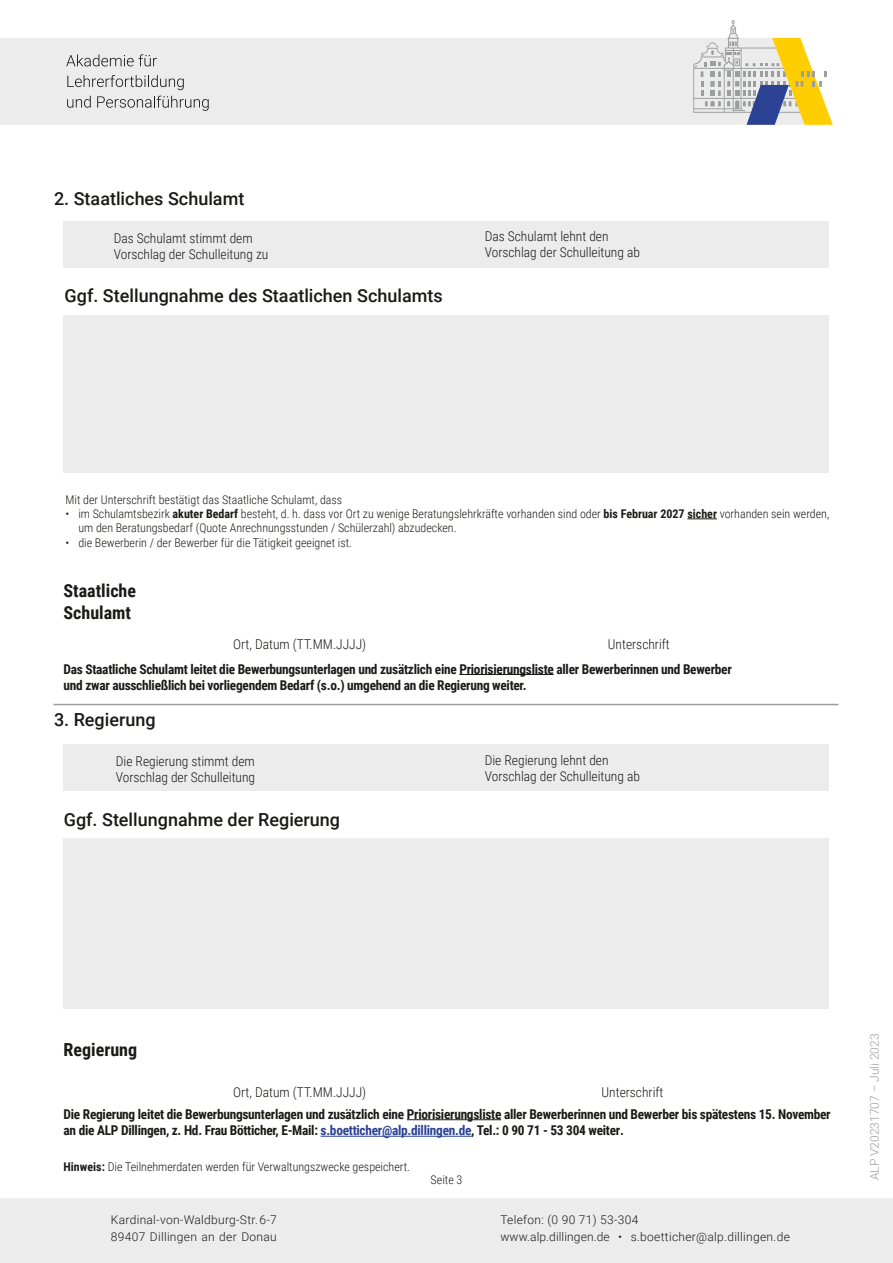
<style>
.page{position:relative;width:893px;height:1263px;background:#fff}
.page>*{position:absolute;margin:0;border:0;box-sizing:border-box;transform-origin:0 0}
.t1{font:500 18px "Roboto";color:#1a1a18}
.t2{font:700 18px/21.6px "Roboto Condensed";color:#1a1a18}
.t3{font:700 13.5px/16.5px "Roboto Condensed";letter-spacing:-.02em;color:#1a1a18}
.t4{font:300 13.5px/16.2px "Roboto Condensed";color:#1a1a18}
.t5{font:300 12px/14.4px "Roboto Condensed";color:#1a1a18}
.t6{font:300 12px/16.5px "Roboto";letter-spacing:.025em;color:#1a1a18}
.t7{font:300 12px "Roboto";color:#9c9d9d}
.s1{font-weight:700}
.s2{color:#2a4194}
</style>
<div class="page">
<div style="left:0;top:1198px;width:893px;height:65px;background:#ececed"></div>
<div style="left:0;top:38px;width:692px;height:87px;background:#ececed"></div>
<svg style="left:66px;top:54px;width:91px;height:12px"></svg>
<svg style="left:67px;top:75px;width:117px;height:15px;background:#c8c8c9"></svg>
<svg style="left:67px;top:96px;width:24px;height:12px"></svg>
<svg style="left:97px;top:96px;width:112px;height:15px;background:#c9c9c9"></svg>
<svg style="left:692px;top:20px;width:141px;height:105px"></svg>
<hr style="left:54px;top:704px;width:784px;height:1px;background:#9c9d9d">
<hr style="left:407px;top:1119px;width:94px;height:1px;background:#1a1a18">
<hr style="left:321px;top:1136px;width:150px;height:1px;background:#2a4194">
<hr style="left:459px;top:674px;width:95px;height:1px;background:#1a1a18">
<div style="left:64px;top:839px;width:765px;height:170px;background:#ececed"></div>
<div style="left:64px;top:315px;width:765px;height:157px;background:#ececed"></div>
<div style="left:64px;top:744px;width:765px;height:47px;background:#ececed"></div>
<div style="left:64px;top:221px;width:765px;height:47px;background:#ececed"></div>
<hr style="left:687px;top:518px;width:30px;height:1px;background:#1a1a18">
<h1 class="t1" style="left:54px;top:186px;width:192px">2. Staatliches Schulamt</h1>
<p class="t4" style="left:114px;top:229px;width:156px">Das Schulamt stimmt dem<br>Vorschlag der Schulleitung zu</p>
<p class="t4" style="left:485px;top:227px;width:157px">Das Schulamt lehnt den<br>Vorschlag der Schulleitung ab</p>
<h1 class="t1" style="left:65px;top:283px;width:380px">Ggf. Stellungnahme des Staatlichen Schulamts</h1>
<p class="t5" style="left:66px;top:492px;width:278px">Mit der Unterschrift bestätigt das Staatliche Schulamt, dass</p>
<p class="t5" style="left:78px;top:506px;width:752px;text-indent:-13px">• im Schulamtsbezirk <span class="s1">akuter Bedarf</span> besteht, d. h. dass vor Ort zu wenige Beratungslehrkräfte vorhanden sind oder <span class="s1">bis Februar 2027 sicher</span> vorhanden sein werden, um den Beratungsbedarf (Quote Anrechnungsstunden / Schülerzahl) abzudecken.</p>
<p class="t5" style="left:66px;top:535px;width:288px">• die Bewerberin / der Bewerber für die Tätigkeit geeignet ist.</p>
<h1 class="t2" style="left:64px;top:579px;width:74px">Staatliche<br>Schulamt</h1>
<p class="t4" style="left:233px;top:636px;width:135px">Ort, Datum (TT.MM.JJJJ)</p>
<p class="t4" style="left:608px;top:636px;width:63px">Unterschrift</p>
<p class="t3" style="left:64px;top:660px;width:670px">Das Staatliche Schulamt leitet die Bewerbungsunterlagen und zusätzlich eine Priorisierungsliste aller Bewerberinnen und Bewerber und zwar ausschließlich bei vorliegendem Bedarf (s.o.) umgehend an die Regierung weiter.</p>
<h1 class="t1" style="left:54px;top:707px;width:103px">3. Regierung</h1>
<p class="t4" style="left:116px;top:752px;width:141px">Die Regierung stimmt dem<br>Vorschlag der Schulleitung</p>
<h1 class="t1" style="left:64px;top:807px;width:278px">Ggf. Stellungnahme der Regierung</h1>
<p class="t4" style="left:485px;top:751px;width:157px">Die Regierung lehnt den<br>Vorschlag der Schulleitung ab</p>
<h1 class="t2" style="left:64px;top:1038px;width:75px">Regierung</h1>
<p class="t4" style="left:233px;top:1083px;width:135px">Ort, Datum (TT.MM.JJJJ)</p>
<p class="t4" style="left:602px;top:1083px;width:63px">Unterschrift</p>
<p class="t3" style="left:64px;top:1105px;width:769px">Die Regierung leitet die Bewerbungsunterlagen und zusätzlich eine Priorisierungsliste aller Bewerberinnen und Bewerber bis spätestens 15. November an die ALP Dillingen, z. Hd. Frau Bötticher, E-Mail: <span class="s2">s.boetticher@alp.dillingen.de</span>, Tel.: 0 90 71 - 53 304 weiter.</p>
<p class="t5" style="left:64px;top:1159px;width:348px"><span class="s1">Hinweis:</span> Die Teilnehmerdaten werden für Verwaltungszwecke gespeichert.</p>
<p class="t6" style="left:111px;top:1211px;width:167px">Kardinal-von-Waldburg-Str. 6-7<br>89407 Dillingen an der Donau</p>
<p class="t5" style="left:431px;top:1172px;width:33px">Seite 3</p>
<p class="t6" style="left:500px;top:1211px;width:291px">Telefon: (0 90 71) 53-304<br>www.alp.dillingen.de • s.boetticher@alp.dillingen.de</p>
<p class="t7" style="left:866px;top:1180px;width:148px;rotate:-90deg">ALP V20231707 – Juli 2023</p>
</div>
